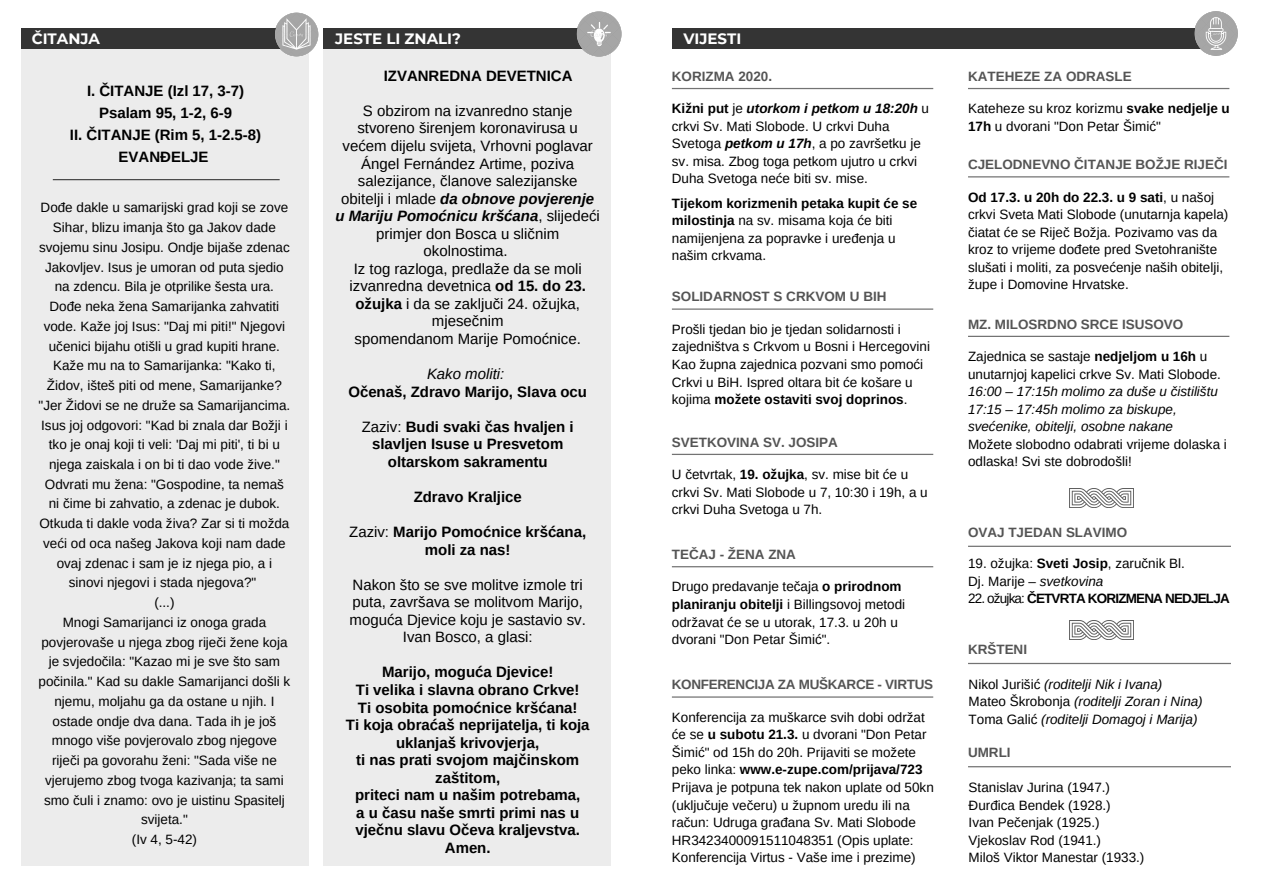
<style>
.page{position:relative;width:1263px;height:894px;background:#fff}
.page>*{position:absolute;margin:0;border:0;box-sizing:border-box;transform-origin:0 0}
.t1{font:700 15px/17.5px "Arimo";color:#000;text-align:center}
.t2{font:15px/17.5px "Arimo";color:#000;text-align:center}
.t3{font:700 15px "Montserrat";color:#fff}
.t4{font:italic 15px "Arimo";color:#000}
.t5{font:13.5px/17.5px "Arimo";color:#000}
.t6{font:italic 13.5px/17.5px "Arimo";color:#000}
.t7{font:700 13.5px "Arimo";color:#545454}
.t8{font:700 13.5px "Arimo";letter-spacing:-.06em;color:#000}
.t9{font:700 13.5px "Arimo";letter-spacing:-.025em;color:#545454}
.s1{font-weight:700;font-style:italic}
.s2{font-weight:700}
.s3{font-weight:400}
.s4{font-style:italic}
.s5{font-style:normal}
</style>
<div class="page">
<div style="left:21px;top:28px;width:287px;height:837px;background:#ececec"></div>
<div style="left:323px;top:28px;width:288px;height:837px;background:#ececec"></div>
<div style="left:21px;top:29px;width:287px;height:20px;background:#343434"></div>
<div style="left:672px;top:29px;width:558px;height:20px;background:#343434"></div>
<img style="left:1192px;top:11px;width:46px;height:45px">
<div style="left:323px;top:29px;width:287px;height:20px;background:#343434"></div>
<img style="left:566px;top:11px;width:56px;height:46px">
<img style="left:270px;top:12px;width:54px;height:50px">
<svg style="left:968px;top:545px;width:263px;height:1px"></svg>
<svg style="left:53px;top:179px;width:227px;height:1px"></svg>
<svg style="left:968px;top:766px;width:263px;height:1px"></svg>
<img style="left:1070px;top:620px;width:64px;height:19px">
<svg style="left:968px;top:662px;width:263px;height:2px"></svg>
<svg style="left:968px;top:176px;width:261px;height:1px"></svg>
<img style="left:1070px;top:488px;width:64px;height:19px">
<svg style="left:968px;top:88px;width:261px;height:1px"></svg>
<svg style="left:672px;top:566px;width:261px;height:1px"></svg>
<svg style="left:672px;top:88px;width:261px;height:1px"></svg>
<svg style="left:968px;top:335px;width:261px;height:2px"></svg>
<svg style="left:672px;top:696px;width:261px;height:1px"></svg>
<svg style="left:672px;top:453px;width:261px;height:2px"></svg>
<svg style="left:672px;top:308px;width:261px;height:1px"></svg>
<p class="t3" style="left:32px;top:30px;width:70px">ČITANJA</p>
<p class="t1" style="left:70px;top:80px;width:193px;line-height:21.9px">I. ČITANJE (Izl 17, 3-7)<br>Psalam 95, 1-2, 6-9<br>II. ČITANJE (Rim 5, 1-2.5-8)<br>EVANĐELJE</p>
<p class="t5" style="left:39px;top:198px;width:253px;line-height:19.8px;text-align:center">Dođe dakle u samarijski grad koji se zove Sihar, blizu imanja što ga Jakov dade svojemu sinu Josipu. Ondje bijaše zdenac Jakovljev. Isus je umoran od puta sjedio na zdencu. Bila je otprilike šesta ura.<br>Dođe neka žena Samarijanka zahvatiti vode. Kaže joj Isus: "Daj mi piti!" Njegovi učenici bijahu otišli u grad kupiti hrane.<br>Kaže mu na to Samarijanka: "Kako ti, Židov, išteš piti od mene, Samarijanke? "Jer Židovi se ne druže sa Samarijancima.<br>Isus joj odgovori: "Kad bi znala dar Božji i tko je onaj koji ti veli: 'Daj mi piti', ti bi u njega zaiskala i on bi ti dao vode žive." Odvrati mu žena: "Gospodine, ta nemaš ni čime bi zahvatio, a zdenac je dubok.<br>Otkuda ti dakle voda živa? Zar si ti možda veći od oca našeg Jakova koji nam dade ovaj zdenac i sam je iz njega pio, a i sinovi njegovi i stada njegova?"<br>(...)<br>Mnogi Samarijanci iz onoga grada povjerovaše u njega zbog riječi žene koja je svjedočila: "Kazao mi je sve što sam počinila." Kad su dakle Samarijanci došli k njemu, moljahu ga da ostane u njih. I ostade ondje dva dana. Tada ih je još mnogo više povjerovalo zbog njegove riječi pa govorahu ženi: "Sada više ne vjerujemo zbog tvoga kazivanja; ta sami smo čuli i znamo: ovo je uistinu Spasitelj svijeta."<br>(Iv 4, 5-42)</p>
<p class="t3" style="left:335px;top:30px;width:127px">JESTE LI ZNALI?</p>
<p class="t3" style="left:683px;top:30px;width:59px">VIJESTI</p>
<p class="t1" style="left:384px;top:67px;width:190px">IZVANREDNA DEVETNICA</p>
<p class="t2" style="left:335px;top:102px;width:266px">S obzirom na izvanredno stanje stvoreno širenjem koronavirusa u većem dijelu svijeta, Vrhovni poglavar<br>Ángel Fernández Artime, poziva salezijance, članove salezijanske obitelji i mlade <span class="s1">da obnove povjerenje u Mariju Pomoćnicu kršćana</span>, slijedeći primjer don Bosca u sličnim okolnostima.<br>Iz tog razloga, predlaže da se moli izvanredna devetnica <span class="s2">od 15. do 23. ožujka</span> i da se zaključi 24. ožujka, mjesečnim<br>spomendanom Marije Pomoćnice.</p>
<p class="t4" style="left:427px;top:365px;width:79px">Kako moliti:</p>
<p class="t1" style="left:348px;top:382px;width:240px">Očenaš, Zdravo Marijo, Slava ocu</p>
<p class="t1" style="left:362px;top:417px;width:214px"><span class="s3">Zaziv:</span> Budi svaki čas hvaljen i slavljen Isuse u Presvetom oltarskom sakramentu</p>
<p class="t1" style="left:414px;top:488px;width:110px">Zdravo Kraljice</p>
<p class="t1" style="left:349px;top:523px;width:239px"><span class="s3">Zaziv:</span> Marijo Pomoćnice kršćana, moli za nas!</p>
<p class="t2" style="left:350px;top:575px;width:238px">Nakon što se sve molitve izmole tri puta, završava se molitvom Marijo, moguća Djevice koju je sastavio sv.<br>Ivan Bosco, a glasi:</p>
<p class="t1" style="left:346px;top:663px;width:245px">Marijo, moguća Djevice!<br>Ti velika i slavna obrano Crkve!<br>Ti osobita pomoćnice kršćana!<br>Ti koja obraćaš neprijatelja, ti koja uklanjaš krivovjerja,<br>ti nas prati svojom majčinskom zaštitom,<br>priteci nam u našim potrebama,<br>a u času naše smrti primi nas u vječnu slavu Očeva kraljevstva.<br>Amen.</p>
<p class="t7" style="left:672px;top:69px;width:102px">KORIZMA 2020.</p>
<p class="t5" style="left:672px;top:100px;width:259px"><span class="s2">Kižni put</span> je <span class="s1">utorkom i petkom u 18:20h</span> u crkvi Sv. Mati Slobode. U crkvi Duha Svetoga <span class="s1">petkom u 17h</span>, a po završetku je sv. misa. Zbog toga petkom ujutro u crkvi Duha Svetoga neće biti sv. mise.</p>
<p class="t5" style="left:672px;top:194px;width:247px"><span class="s2">Tijekom korizmenih petaka kupit će se milostinja</span> na sv. misama koja će biti namijenjena za popravke i uređenja u našim crkvama.</p>
<p class="t7" style="left:672px;top:289px;width:216px">SOLIDARNOST S CRKVOM U BIH</p>
<p class="t5" style="left:672px;top:320px;width:260px">Prošli tjedan bio je tjedan solidarnosti i zajedništva s Crkvom u Bosni i Hercegovini Kao župna zajednica pozvani smo pomoći Crkvi u BiH. Ispred oltara bit će košare u kojima <span class="s2">možete ostaviti svoj doprinos</span>.</p>
<p class="t7" style="left:672px;top:434px;width:168px">SVETKOVINA SV. JOSIPA</p>
<p class="t5" style="left:672px;top:465px;width:257px">U četvrtak, <span class="s2">19. ožujka</span>, sv. mise bit će u crkvi Sv. Mati Slobode u 7, 10:30 i 19h, a u crkvi Duha Svetoga u 7h.</p>
<p class="t7" style="left:672px;top:546px;width:126px">TEČAJ - ŽENA ZNA</p>
<p class="t5" style="left:672px;top:578px;width:235px">Drugo predavanje tečaja <span class="s2">o prirodnom planiranju obitelji</span> i Billingsovoj metodi održavat će se u utorak, 17.3. u 20h u dvorani "Don Petar Šimić".</p>
<p class="t9" style="left:672px;top:677px;width:263px">KONFERENCIJA ZA MUŠKARCE - VIRTUS</p>
<p class="t5" style="left:672px;top:708px;width:263px">Konferencija za muškarce svih dobi održat će se <span class="s2">u subotu 21.3.</span> u dvorani "Don Petar Šimić" od 15h do 20h. Prijaviti se možete peko linka: <span class="s2">www.e-zupe.com/prijava/723<br></span>Prijava je potpuna tek nakon uplate od 50kn (uključuje večeru) u župnom uredu ili na račun: Udruga građana Sv. Mati Slobode HR3423400091511048351 (Opis uplate:<br>Konferencija Virtus - Vaše ime i prezime)</p>
<p class="t7" style="left:968px;top:69px;width:165px">KATEHEZE ZA ODRASLE</p>
<p class="t5" style="left:968px;top:100px;width:263px">Kateheze su kroz korizmu <span class="s2">svake nedjelje u<br>17h</span> u dvorani "Don Petar Šimić"</p>
<p class="t7" style="left:968px;top:157px;width:261px">CJELODNEVNO ČITANJE BOŽJE RIJEČI</p>
<p class="t5" style="left:968px;top:188px;width:262px"><span class="s2">Od 17.3. u 20h do 22.3. u 9 sati</span>, u našoj crkvi Sveta Mati Slobode (unutarnja kapela) čiatat će se Riječ Božja. Pozivamo vas da kroz to vrijeme dođete pred Svetohranište slušati i moliti, za posvećenje naših obitelji, župe i Domovine Hrvatske.</p>
<p class="t7" style="left:968px;top:316px;width:217px">MZ. MILOSRDNO SRCE ISUSOVO</p>
<p class="t5" style="left:968px;top:347px;width:254px">Zajednica se sastaje <span class="s2">nedjeljom u 16h</span> u unutarnjoj kapelici crkve Sv. Mati Slobode.</p>
<p class="t6" style="left:968px;top:382px;width:251px">16:00 – 17:15h molimo za duše u čistilištu<br>17:15 – 17:45h molimo za biskupe, svećenike, obitelji, osobne nakane</p>
<p class="t5" style="left:968px;top:435px;width:260px">Možete slobodno odabrati vrijeme dolaska i odlaska! Svi ste dobrodošli!</p>
<p class="t7" style="left:968px;top:524px;width:161px">OVAJ TJEDAN SLAVIMO</p>
<p class="t5" style="left:968px;top:554px;width:218px">19. ožujka: <span class="s2">Sveti Josip</span>, zaručnik Bl.<br>Dj. Marije – <span class="s4">svetkovina</span></p>
<p class="t8" style="left:968px;top:590px;width:263px"><span class="s3">22. ožujka:</span> ČETVRTA KORIZMENA NEDJELJA</p>
<p class="t7" style="left:968px;top:641px;width:61px">KRŠTENI</p>
<p class="t6" style="left:969px;top:675px;width:236px"><span class="s5">Nikol Jurišić</span> (roditelji Nik i Ivana)<br><span class="s5">Mateo Škrobonja</span> (roditelji Zoran i Nina)<br><span class="s5">Toma Galić</span> (roditelji Domagoj i Marija)</p>
<p class="t7" style="left:968px;top:745px;width:44px">UMRLI</p>
<p class="t5" style="left:969px;top:778px;width:177px">Stanislav Jurina (1947.)<br>Đurđica Bendek (1928.)<br>Ivan Pečenjak (1925.)<br>Vjekoslav Rod (1941.)<br>Miloš Viktor Manestar (1933.)</p>
</div>
